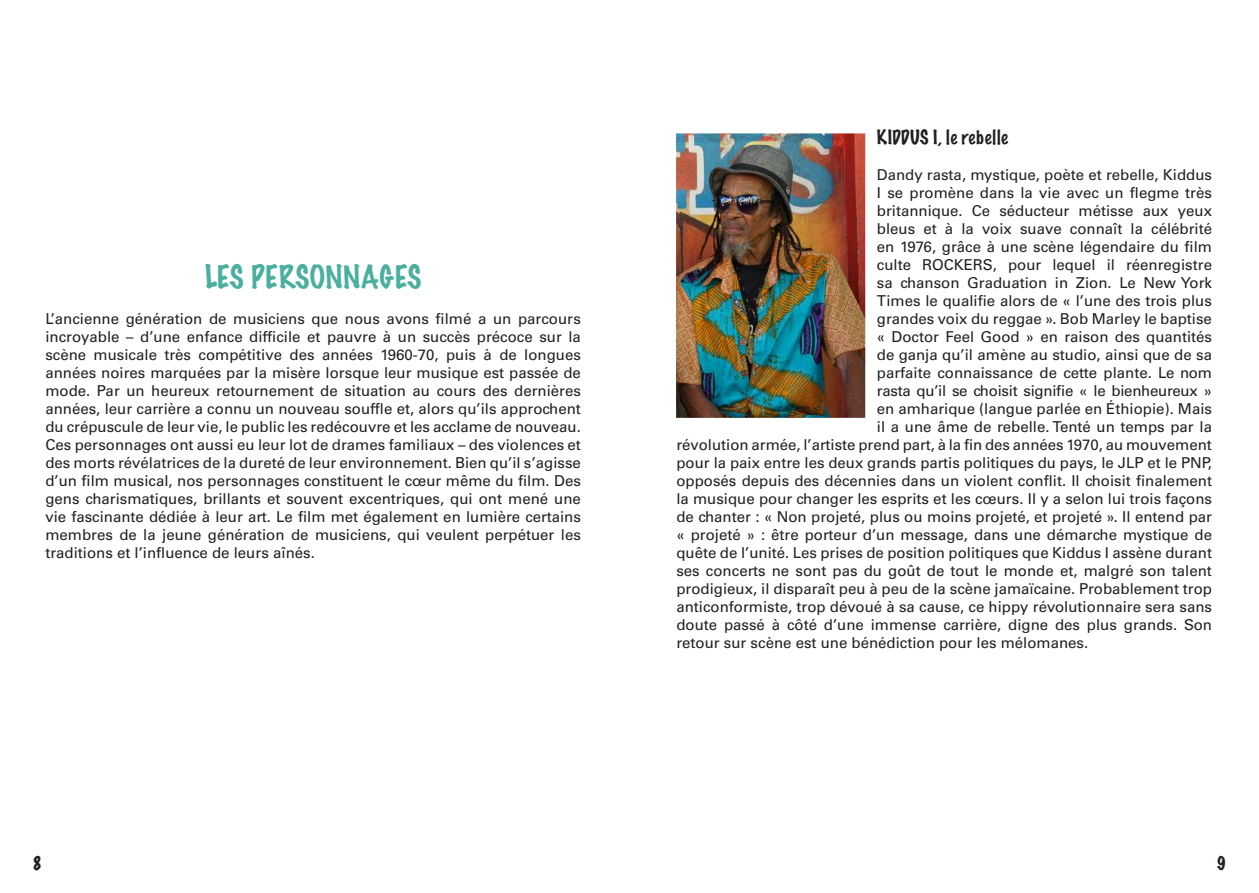
<style>
.page{position:relative;width:1259px;height:893px;background:#fff}
.page>*{position:absolute;margin:0;border:0;box-sizing:border-box;transform-origin:0 0}
.t1{font:100 29.1px "Marker Felt";color:#49af9e}
.t2{font:100 18px "Marker Felt";letter-spacing:.025em;color:#231f20}
.t3{font:100 17.4px "Marker Felt";color:#231f20}
.t4{font:15px/18px "Univers LT Std";color:#231f20;text-align:justify}
.t5{font:15px "Univers LT Std";letter-spacing:-.02em;color:#231f20}
</style>
<div class="page">
<img style="left:677px;top:135px;width:187px;height:281px">
<div style="left:664px;top:122px;width:213px;height:307px;border:12px solid #fff"></div>
<h1 class="t1" style="left:205px;top:254px;width:218px">LES PERSONNAGES</h1>
<p class="t4" style="left:45px;top:310px;width:537px">L’ancienne génération de musiciens que nous avons filmé a un parcours incroyable – d’une enfance difficile et pauvre à un succès précoce sur la scène musicale très compétitive des années 1960-70, puis à de longues années noires marquées par la misère lorsque leur musique est passée de mode. Par un heureux retournement de situation au cours des dernières années, leur carrière a connu un nouveau souffle et, alors qu’ils approchent du crépuscule de leur vie, le public les redécouvre et les acclame de nouveau.<br>Ces personnages ont aussi eu leur lot de drames familiaux – des violences et des morts révélatrices de la dureté de leur environnement. Bien qu’il s’agisse d’un film musical, nos personnages constituent le cœur même du film. Des gens charismatiques, brillants et souvent excentriques, qui ont mené une vie fascinante dédiée à leur art. Le film met également en lumière certains membres de la jeune génération de musiciens, qui veulent perpétuer les traditions et l’influence de leurs aînés.</p>
<p class="t2" style="left:877px;top:123px;width:133px">KIDDUS I, le rebelle</p>
<p class="t4" style="left:877px;top:166px;width:337px">Dandy rasta, mystique, poète et rebelle, Kiddus</p>
<p class="t4" style="left:877px;top:184px;width:336px">I se promène dans la vie avec un flegme très</p>
<p class="t4" style="left:877px;top:202px;width:336px">britannique. Ce séducteur métisse aux yeux</p>
<p class="t4" style="left:877px;top:220px;width:337px">bleus et à la voix suave connaît la célébrité</p>
<p class="t4" style="left:877px;top:238px;width:337px">en 1976, grâce à une scène légendaire du film</p>
<p class="t4" style="left:877px;top:256px;width:336px">culte ROCKERS, pour lequel il réenregistre</p>
<p class="t4" style="left:877px;top:274px;width:337px">sa chanson Graduation in Zion. Le New York</p>
<p class="t4" style="left:877px;top:292px;width:336px">Times le qualifie alors de « l’une des trois plus</p>
<p class="t4" style="left:877px;top:310px;width:336px">grandes voix du reggae ». Bob Marley le baptise</p>
<p class="t4" style="left:877px;top:328px;width:337px">« Doctor Feel Good » en raison des quantités</p>
<p class="t4" style="left:877px;top:346px;width:336px">de ganja qu’il amène au studio, ainsi que de sa</p>
<p class="t4" style="left:877px;top:364px;width:336px">parfaite connaissance de cette plante. Le nom</p>
<p class="t5" style="left:877px;top:382px;width:336px">rasta qu’il se choisit signifie « le bienheureux »</p>
<p class="t4" style="left:877px;top:400px;width:337px">en amharique (langue parlée en Éthiopie). Mais</p>
<p class="t4" style="left:877px;top:418px;width:336px">il a une âme de rebelle. Tenté un temps par la</p>
<p class="t4" style="left:676px;top:436px;width:537px">révolution armée, l’artiste prend part, à la fin des années 1970, au mouvement</p>
<p class="t4" style="left:676px;top:454px;width:537px">pour la paix entre les deux grands partis politiques du pays, le JLP et le PNP,</p>
<p class="t4" style="left:676px;top:472px;width:537px">opposés depuis des décennies dans un violent conflit. Il choisit finalement</p>
<p class="t4" style="left:676px;top:490px;width:537px">la musique pour changer les esprits et les cœurs. Il y a selon lui trois façons</p>
<p class="t4" style="left:676px;top:508px;width:537px">de chanter : « Non projeté, plus ou moins projeté, et projeté ». Il entend par</p>
<p class="t4" style="left:676px;top:526px;width:537px">« projeté » : être porteur d’un message, dans une démarche mystique de</p>
<p class="t4" style="left:676px;top:544px;width:537px">quête de l’unité. Les prises de position politiques que Kiddus I assène durant</p>
<p class="t4" style="left:676px;top:562px;width:537px">ses concerts ne sont pas du goût de tout le monde et, malgré son talent</p>
<p class="t4" style="left:676px;top:580px;width:537px">prodigieux, il disparaît peu à peu de la scène jamaïcaine. Probablement trop</p>
<p class="t4" style="left:676px;top:598px;width:537px">anticonformiste, trop dévoué à sa cause, ce hippy révolutionnaire sera sans</p>
<p class="t4" style="left:676px;top:616px;width:537px">doute passé à côté d’une immense carrière, digne des plus grands. Son</p>
<p class="t4" style="left:676px;top:634px;width:413px">retour sur scène est une bénédiction pour les mélomanes.</p>
<p class="t3" style="left:32px;top:849px;width:11px">8</p>
<p class="t3" style="left:1216px;top:849px;width:11px">9</p>
</div>
